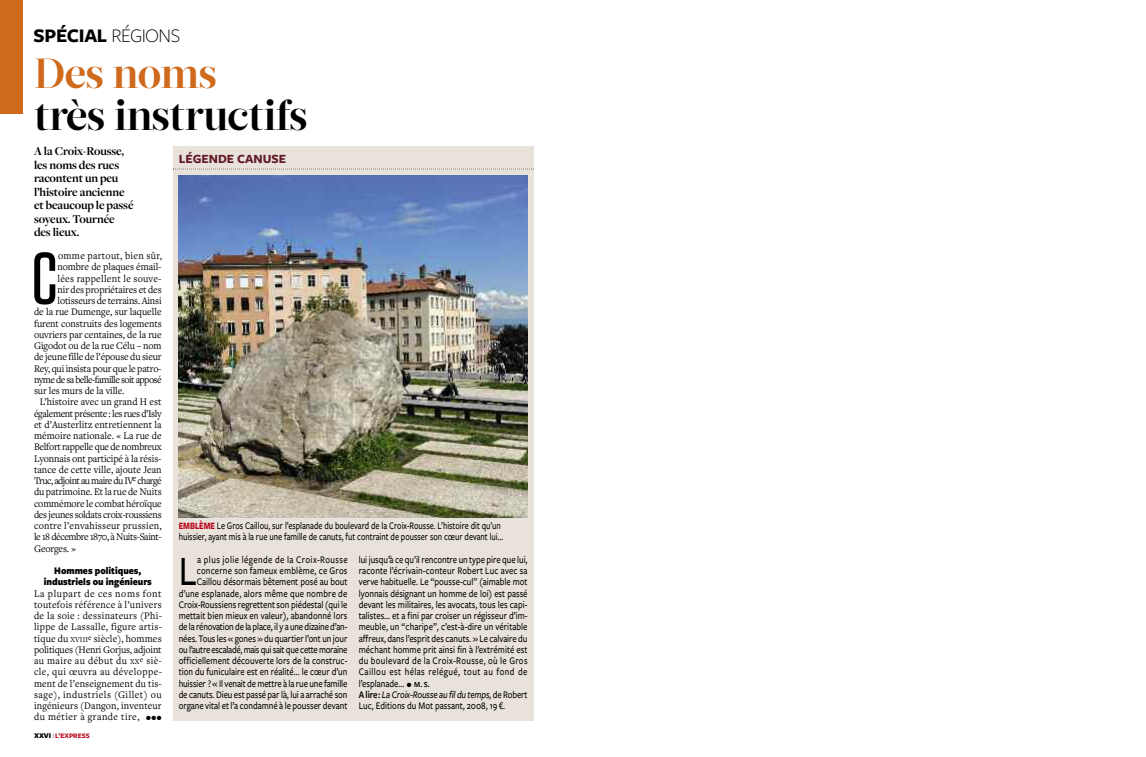
<style>
.page{position:relative;width:1146px;height:757px;background:#fff}
.page>*{position:absolute;margin:0;border:0;box-sizing:border-box;transform-origin:0 0}
.t1{font:500 73.5px "Tungsten";color:#000}
.t2{font:500 43.2px "Freight Sans Pro";color:#000;scale:.85 1}
.t3{font:700 42px "Glosa Display";letter-spacing:-.01em;color:#000}
.t4{font:700 42px "Glosa Display";letter-spacing:-.01em;color:#cf691b}
.t5{font:700 20px "Freight Sans Pro";letter-spacing:-.015em;color:#000}
.t6{font:700 13px "Freight Sans Pro";color:#611b25}
.t7{font:700 12.5px/13.5px "Freight Disp Pro";letter-spacing:-.01em;color:#000}
.t8{font:500 10.5px/11.2px "Freight Sans Pro";color:#000;text-align:right;scale:.85 1}
.t9{font:10.5px/11.2px "Freight Text Pro";letter-spacing:-.01em;color:#000;text-align:justify;scale:.95 1}
.t10{font:500 10.5px/11.2px "Freight Sans Pro";color:#000;scale:.8 1}
.t11{font:10.5px "Freight Text Pro";letter-spacing:-.055em;color:#000;scale:.95 1}
.t12{font:10.5px "Freight Text Pro";letter-spacing:-.04em;color:#000;scale:.95 1}
.t13{font:900 10.5px/11.2px "Freight Sans Pro";color:#000;text-align:center;scale:.9 1}
.t14{font:10.5px "Freight Text Pro";letter-spacing:-.03em;color:#000;scale:.95 1}
.t15{font:10.5px "Freight Text Pro";letter-spacing:.02em;color:#000;scale:.95 1}
.t16{font:10.5px "Freight Text Pro";letter-spacing:.025em;color:#000;scale:.95 1}
.t17{font:10.5px "Freight Text Pro";letter-spacing:.03em;color:#000;scale:.95 1}
.t18{font:700 7.1px "Freight Sans Pro";color:#b90016}
.s1{font-weight:300}
.s2{font-size:7.9px}
.s3{font-weight:900;font-size:7.5px;color:#000}
.s4{font-weight:300;font-size:7px;color:#000}
.s5{font-weight:700;font-size:10px;color:#b90016}
.s6{font-weight:600;font-size:8px}
.s7{font-weight:600}
.s8{font-style:italic}
</style>
<div class="page">
<div style="left:0;top:0;width:23px;height:113px;background:#cf691b"></div>
<div style="left:173px;top:147px;width:360px;height:574px;background:#e8e2db"></div>
<svg style="left:173px;top:169px;width:360px;height:1px"></svg>
<img style="left:179px;top:175px;width:348px;height:343px">
<h3 class="t5" style="left:34px;top:23px;width:148px">SPÉCIAL <span class="s1">RÉGIONS</span></h3>
<h3 class="t4" style="left:34px;top:59px;width:184px">Des noms</h3>
<h3 class="t3" style="left:34px;top:101px;width:275px">très instructifs</h3>
<p class="t7" style="left:34px;top:144px;width:101px">A la Croix-Rousse, les noms des rues racontent un peu l’histoire ancienne et beaucoup le passé soyeux. Tournée des lieux.</p>
<h1 class="t1" style="left:32px;top:236px;width:28px">C</h1>
<p class="t17" style="left:58px;top:249px;width:111px">omme partout, bien sûr,</p>
<p class="t9" style="left:58px;top:261px;width:111px">nombre de plaques émail-</p>
<p class="t16" style="left:58px;top:272px;width:111px">lées rappellent le souve-</p>
<p class="t9" style="left:58px;top:284px;width:111px">nir des propriétaires et des</p>
<p class="t9" style="left:58px;top:295px;width:111px">lotisseurs de terrains. Ainsi</p>
<p class="t9" style="left:34px;top:306px;width:136px">de la rue Dumenge, sur laquelle</p>
<p class="t9" style="left:34px;top:317px;width:136px">furent construits des logements</p>
<p class="t9" style="left:34px;top:329px;width:136px">ouvriers par centaines, de la rue</p>
<p class="t9" style="left:34px;top:340px;width:136px">Gigodot ou de la rue Célu – nom</p>
<p class="t9" style="left:34px;top:351px;width:136px">de jeune fille de l’épouse du sieur</p>
<p class="t9" style="left:34px;top:362px;width:136px">Rey, qui insista pour que le patro-</p>
<p class="t11" style="left:34px;top:373px;width:136px">nyme de sa belle-famille soit apposé</p>
<p class="t9" style="left:34px;top:385px;width:97px">sur les murs de la ville.</p>
<p class="t9" style="left:40px;top:396px;width:130px">L’histoire avec un grand H est</p>
<p class="t12" style="left:34px;top:407px;width:136px">également présente : les rues d’Isly</p>
<p class="t9" style="left:34px;top:419px;width:136px">et d’Austerlitz entretiennent la</p>
<p class="t9" style="left:34px;top:430px;width:136px">mémoire nationale. « La rue de</p>
<p class="t9" style="left:34px;top:441px;width:136px">Belfort rappelle que de nombreux</p>
<p class="t9" style="left:34px;top:452px;width:136px">Lyonnais ont participé à la résis-</p>
<p class="t9" style="left:34px;top:464px;width:136px">tance de cette ville, ajoute Jean</p>
<p class="t11" style="left:34px;top:474px;width:136px">Truc, adjoint au maire du IV<sup>e</sup> chargé</p>
<p class="t9" style="left:34px;top:486px;width:136px">du patrimoine. Et la rue de Nuits</p>
<p class="t9" style="left:34px;top:497px;width:136px">commémore le combat héroïque</p>
<p class="t14" style="left:34px;top:508px;width:136px">des jeunes soldats croix-roussiens</p>
<p class="t15" style="left:34px;top:519px;width:136px">contre l’envahisseur prussien,</p>
<p class="t12" style="left:34px;top:530px;width:136px">le 18 décembre 1870, à Nuits-Saint-</p>
<p class="t9" style="left:34px;top:542px;width:46px">Georges. »</p>
<p class="t13" style="left:44px;top:565px;width:121px">Hommes politiques, industriels ou ingénieurs</p>
<p class="t9" style="left:34px;top:587px;width:136px">La plupart de ces noms font toutefois référence à l’univers de la soie : dessinateurs (Phi&shy;lippe de Lassalle, figure artis&shy;tique du <span class="s2">xVIII</span><sup>e</sup> siècle), hommes politiques (Henri Gorjus, adjoint au maire au début du <span class="s2">xx</span><sup>e</sup> siè&shy;cle, qui œuvra au développe&shy;ment de l’enseignement du tis&shy;sage), industriels (Gillet) ou ingénieurs (Dangon, inventeur du métier à grande tire, ●●●</p>
<p class="t18" style="left:34px;top:731px;width:57px"><span class="s3">XXVI</span> <span class="s4">I</span> L’EXPRESS</p>
<p class="t6" style="left:179px;top:151px;width:109px">LÉGENDE CANUSE</p>
<p class="t10" style="left:179px;top:520px;width:407px"><span class="s5">EMBLÈME</span> Le Gros Caillou, sur l’esplanade du boulevard de la Croix-Rousse. L’histoire dit qu’un huissier, ayant mis à la rue une famille de canuts, fut contraint de pousser son cœur devant lui...</p>
<p class="t8" style="left:179px;top:554px;width:200px">a plus jolie légende de la Croix-Rousse concerne son fameux emblème, ce Gros Caillou désormais bêtement posé au bout d’une esplanade, alors même que nombre de Croix-Roussiens regrettent son piédestal (qui le mettait bien mieux en valeur), abandonné lors de la rénovation de la place, il y a une dizaine d’an&shy;nées. Tous les « gones » du quartier l’ont un jour ou l’autre escaladé, mais qui sait que cette moraine officiellement découverte lors de la construc&shy;tion du funiculaire est en réalité… le cœur d’un huissier ? « Il venait de mettre à la rue une famille de canuts. Dieu est passé par là, lui a arraché son organe vital et l’a condamné à le pousser devant</p>
<p class="t8" style="left:359px;top:553px;width:200px;text-align:left">lui jusqu’à ce qu’il rencontre un type pire que lui, raconte l’écrivain-conteur Robert Luc avec sa verve habituelle. Le “pousse-cul” (aimable mot lyonnais désignant un homme de loi) est passé devant les militaires, les avocats, tous les capi&shy;talistes… et a fini par croiser un régisseur d’im&shy;meuble, un “charipe”, c’est-à-dire un véritable affreux, dans l’esprit des canuts. » Le calvaire du méchant homme prit ainsi fin à l’extrémité est du boulevard de la Croix-Rousse, où le Gros Caillou est hélas relégué, tout au fond de l’esplanade… ● <span class="s6">M. S.<br></span><span class="s7">A lire:</span> <span class="s8">La Croix-Rousse au fil du temps,</span> de Robert Luc, Editions du Mot passant, 2008, 19 €.</p>
<h2 class="t2" style="left:179px;top:545px;width:23px">L</h2>
</div>
